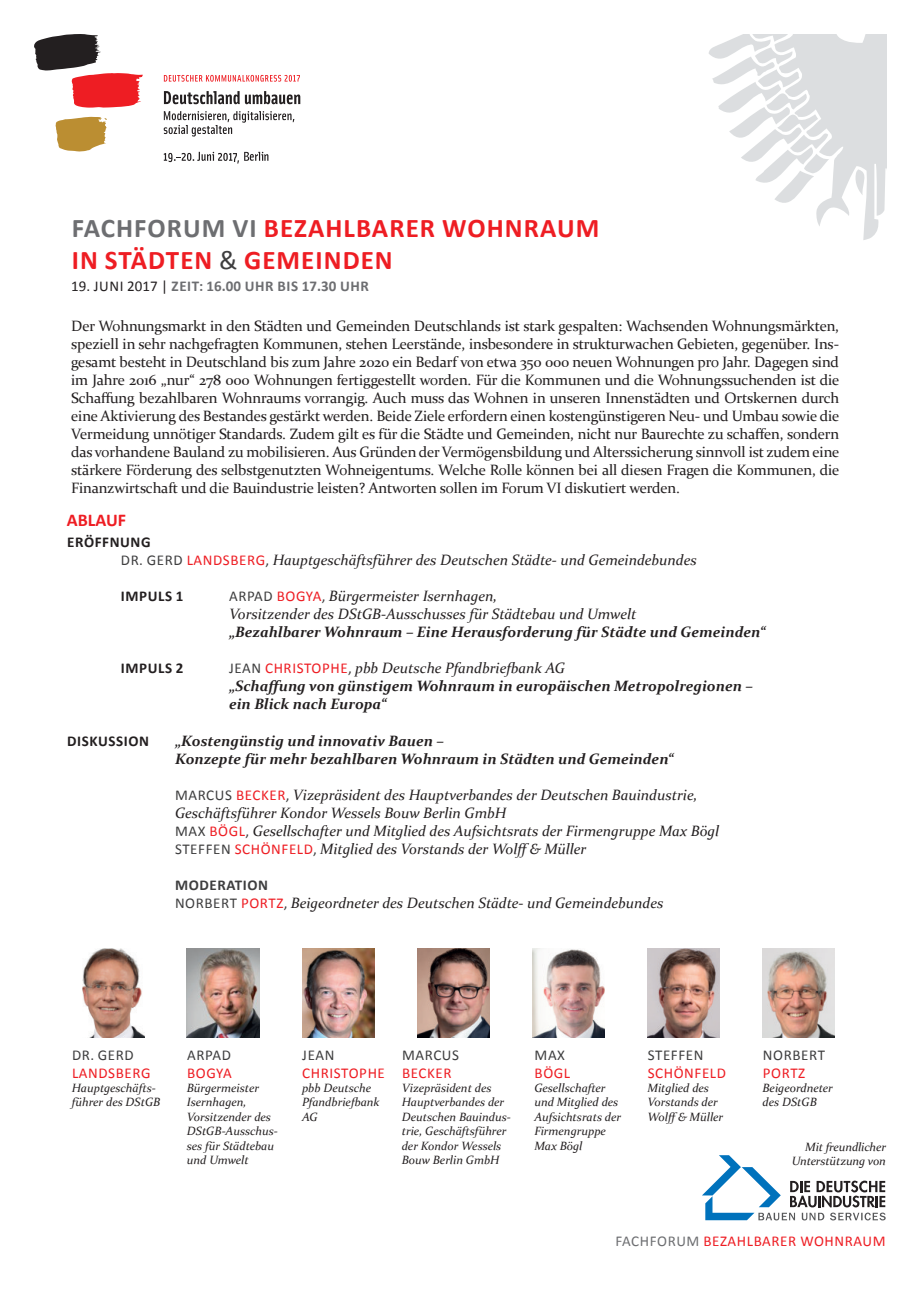
<style>
.page{position:relative;width:919px;height:1289px;background:#fff}
.page>*{position:absolute;margin:0;border:0;box-sizing:border-box;transform-origin:0 0}
.t1{font:700 27px/32.4px "Calibri";letter-spacing:.04em;color:#ee1d23}
.t2{font:700 18px "Calibri";color:#ee1d23}
.t3{font:15px/18px "Constantia";letter-spacing:-.01em;color:#231f20;text-align:justify}
.t4{font:italic 15px/18px "Constantia";color:#231f20}
.t5{font:italic 700 15px/18px "Constantia";color:#231f20}
.t6{font:15px "Calibri";letter-spacing:.04em;color:#ee1d23}
.t7{font:15px "Calibri";letter-spacing:.04em;color:#3e3e3f}
.t8{font:700 15px "Calibri";letter-spacing:.04em;color:#6d6e71}
.t9{font:700 15px "Calibri";letter-spacing:.04em;color:#231f20}
.t10{font:700 15px "Calibri";letter-spacing:.04em;color:#3e3e3f}
.t11{font:italic 12px/14.4px "Constantia";color:#231f20}
.s1{color:#6d6e71}
.s2{font-weight:400;color:#3e3e3f}
.s3{font-weight:400;color:#231f20}
.s4{font-family:"Calibri";font-style:normal;color:#3e3e3f}
.s5{font-family:"Calibri";font-style:normal;color:#ee1d23}
.s6{font-family:"Calibri";font-weight:400;font-style:normal;color:#3e3e3f}
.s7{font-family:"Calibri";font-weight:400;font-style:normal;color:#ee1d23}
.s8{font-weight:400}
</style>
<div class="page">
<svg style="left:709px;top:34px;width:177px;height:206px"></svg>
<svg style="left:34px;top:34px;width:109px;height:74px"></svg>
<svg style="left:55px;top:117px;width:52px;height:35px"></svg>
<svg style="left:164px;top:75px;width:136px;height:7px"></svg>
<svg style="left:164px;top:91px;width:136px;height:13px"></svg>
<svg style="left:164px;top:111px;width:130px;height:25px"></svg>
<svg style="left:164px;top:152px;width:104px;height:12px"></svg>
<svg style="left:702px;top:1155px;width:183px;height:65px"></svg>
<img style="left:82px;top:948px;width:62px;height:89px">
<img style="left:187px;top:948px;width:72px;height:89px">
<img style="left:302px;top:948px;width:72px;height:89px">
<img style="left:417px;top:948px;width:72px;height:89px">
<img style="left:532px;top:948px;width:72px;height:89px">
<img style="left:647px;top:948px;width:72px;height:89px">
<img style="left:762px;top:948px;width:72px;height:89px">
<h1 class="t1" style="left:72px;top:211px;width:529px"><span class="s1">FACHFORUM VI</span> BEZAHLBARER WOHNRAUM<br>IN STÄDTEN <span class="s2">&amp;</span> GEMEINDEN</h1>
<p class="t8" style="left:71px;top:279px;width:299px"><span class="s3">19. JUNI 2017 |</span> ZEIT: 16.00 UHR BIS 17.30 UHR</p>
<p class="t3" style="left:71px;top:316px;width:769px">Der Wohnungsmarkt in den Städten und Gemeinden Deutschlands ist stark gespalten: Wachsenden Wohnungsmärkten, speziell in sehr nachgefragten Kommunen, stehen Leerstände, insbesondere in strukturwachen Gebieten, gegenüber. Ins&shy;gesamt besteht in Deutschland bis zum Jahre 2020 ein Bedarf von etwa 350 000 neuen Wohnungen pro Jahr. Dagegen sind im Jahre 2016 „nur“ 278 000 Wohnungen fertiggestellt worden. Für die Kommunen und die Wohnungssuchenden ist die Schafung bezahlbaren Wohnraums vorrangig. Auch muss das Wohnen in unseren Innenstädten und Ortskernen durch eine Aktivierung des Bestandes gestärkt werden. Beide Ziele erfordern einen kostengünstigeren Neu- und Umbau sowie die Vermeidung unnötiger Standards. Zudem gilt es für die Städte und Gemeinden, nicht nur Baurechte zu schafen, sondern das vorhandene Bauland zu mobilisieren. Aus Gründen der Vermögensbildung und Alterssicherung sinnvoll ist zudem eine stärkere Förderung des selbstgenutzten Wohneigentums. Welche Rolle können bei all diesen Fragen die Kommunen, die Finanzwirtschaft und die Bauindustrie leisten? Antworten sollen im Forum VI diskutiert werden.</p>
<p class="t2" style="left:67px;top:511px;width:61px">ABLAUF</p>
<p class="t9" style="left:67px;top:535px;width:85px">ERÖFFNUNG</p>
<p class="t4" style="left:121px;top:552px;width:577px"><span class="s4">DR. GERD</span> <span class="s5">LANDSBERG</span><span class="s4">,</span> Hauptgeschäftsführer des Deutschen Städte- und Gemeindebundes</p>
<p class="t9" style="left:121px;top:589px;width:64px">IMPULS 1</p>
<p class="t4" style="left:229px;top:588px;width:409px"><span class="s4">ARPAD</span> <span class="s5">BOGYA</span><span class="s4">,</span> Bürgermeister Isernhagen,<br>Vorsitzender des DStGB-Ausschusses für Städtebau und Umwelt</p>
<p class="t5" style="left:229px;top:624px;width:538px">„Bezahlbarer Wohnraum – Eine Herausforderung für Städte und Gemeinden“</p>
<p class="t9" style="left:121px;top:661px;width:64px">IMPULS 2</p>
<p class="t5" style="left:229px;top:658px;width:525px"><span class="s6">JEAN</span> <span class="s7">CHRISTOPHE</span><span class="s6">,</span> <span class="s8">pbb Deutsche Pfandbriebank AG<br></span>„Schafung von günstigem Wohnraum in europäischen Metropolregionen – ein Blick nach Europa“</p>
<p class="t9" style="left:67px;top:733px;width:83px">DISKUSSION</p>
<p class="t5" style="left:175px;top:732px;width:500px">„Kostengünstig und innovativ Bauen –<br>Konzepte für mehr bezahlbaren Wohnraum in Städten und Gemeinden“</p>
<p class="t4" style="left:175px;top:786px;width:545px"><span class="s4">MARCUS</span> <span class="s5">BECKER</span><span class="s4">,</span> Vizepräsident des Hauptverbandes der Deutschen Bauindustrie, Geschäftsführer Kondor Wessels Bouw Berlin GmbH<br><span class="s4">MAX</span> <span class="s5">BÖGL</span><span class="s4">,</span> Gesellschafter und Mitglied des Aufsichtsrats der Firmengruppe Max Bögl <span class="s4">STEFFEN</span> <span class="s5">SCHÖNFELD</span><span class="s4">,</span> Mitglied des Vorstands der Wolf&amp; Müller</p>
<p class="t10" style="left:175px;top:877px;width:95px">MODERATION</p>
<p class="t4" style="left:175px;top:894px;width:490px"><span class="s4">NORBERT</span> <span class="s5">PORTZ</span><span class="s4">,</span> Beigeordneter des Deutschen Städte- und Gemeindebundes</p>
<p class="t7" style="left:72px;top:1047px;width:63px">DR. GERD</p>
<p class="t6" style="left:72px;top:1065px;width:80px">LANDSBERG</p>
<p class="t11" style="left:72px;top:1081px;width:90px">Hauptgeschäfts&shy;führer des DStGB</p>
<p class="t7" style="left:187px;top:1047px;width:45px">ARPAD</p>
<p class="t6" style="left:187px;top:1065px;width:46px">BOGYA</p>
<p class="t11" style="left:187px;top:1081px;width:92px">Bürgermeister<br>Isernhagen,<br>Vorsitzender des<br>DStGB-Ausschus&shy;ses für Städtebau und Umwelt</p>
<p class="t7" style="left:302px;top:1047px;width:34px">JEAN</p>
<p class="t6" style="left:302px;top:1065px;width:84px">CHRISTOPHE</p>
<p class="t11" style="left:302px;top:1081px;width:79px">pbb Deutsche<br>Pfandbriebank<br>AG</p>
<p class="t7" style="left:402px;top:1047px;width:58px">MARCUS</p>
<p class="t6" style="left:402px;top:1065px;width:51px">BECKER</p>
<p class="t11" style="left:401px;top:1081px;width:111px">Vizepräsident des<br>Hauptverbandes der<br>Deutschen Bauindus&shy;trie, Geschäftsführer der Kondor Wessels<br>Bouw Berlin GmbH</p>
<p class="t7" style="left:534px;top:1047px;width:32px">MAX</p>
<p class="t6" style="left:534px;top:1065px;width:37px">BÖGL</p>
<p class="t11" style="left:534px;top:1080px;width:88px">Gesellschafter und Mitglied des<br>Aufsichtsrats der<br>Firmengruppe<br>Max Bögl</p>
<p class="t7" style="left:647px;top:1047px;width:57px">STEFFEN</p>
<p class="t6" style="left:647px;top:1065px;width:80px">SCHÖNFELD</p>
<p class="t11" style="left:647px;top:1080px;width:77px">Mitglied des<br>Vorstands der<br>Wolf&amp; Müller</p>
<p class="t7" style="left:762px;top:1047px;width:64px">NORBERT</p>
<p class="t6" style="left:762px;top:1065px;width:44px">PORTZ</p>
<p class="t11" style="left:762px;top:1081px;width:72px">Beigeordneter des DStGB</p>
<p class="t11" style="left:791px;top:1138px;width:96px;text-align:right">Mit freundlicher<br>Unterstützung von</p>
<p class="t6" style="left:615px;top:1233px;width:272px"><span class="s1">FACHFORUM</span> BEZAHLBARER WOHNRAUM</p>
</div>
